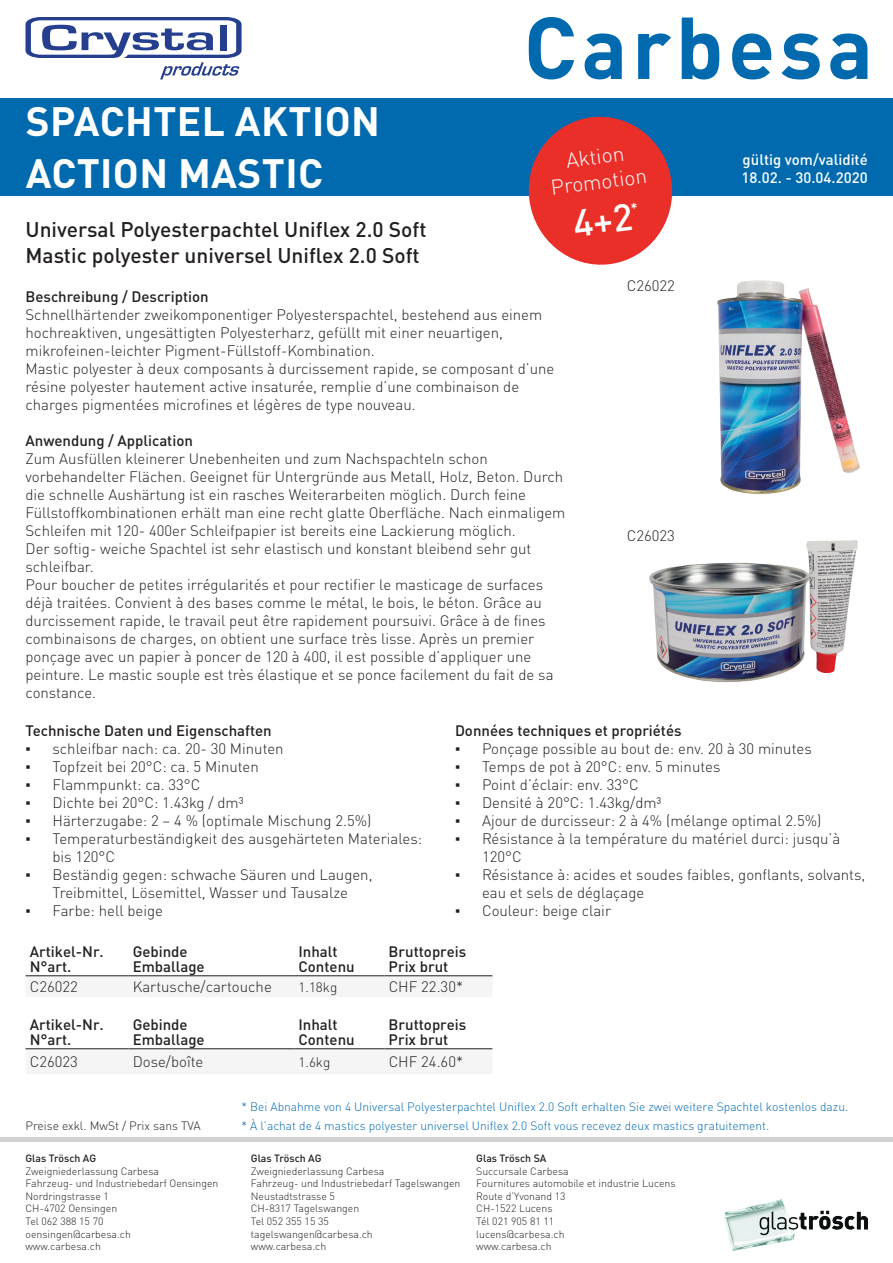
<style>
.page{position:relative;width:893px;height:1263px;background:#fff}
.page>*{position:absolute;margin:0;border:0;box-sizing:border-box;transform-origin:0 0}
.t1{font:700 40.5px/51.8px "DIN Pro";letter-spacing:.01em;color:#fff}
.t2{font:500 21px/25.2px "DIN Pro";color:#231f20}
.t3{font:300 21px/25.2px "DIN Pro";color:#fff;text-align:center}
.t4{font:300 15px/18px "DIN Pro";color:#231f20}
.t5{font:500 15px/15px "DIN Pro";color:#231f20}
.t6{font:500 15px/18px "DIN Pro";color:#fff}
.t7{font:300 13.5px "DIN Pro";color:#231f20}
.t8{font:300 12px/18.6px "DIN Pro";color:#016aaf}
.t9{font:300 12px "DIN Pro";color:#231f20}
.t10{font:300 10.5px/12.6px "DIN Pro";color:#231f20}
.t11{font:500 10.5px "DIN Pro";color:#231f20}
.s1{font-family:"Arial";font-weight:400}
</style>
<div class="page">
<hr style="left:0;top:1137px;width:893px;height:4px;background:#d1d2d4">
<img style="left:725px;top:1200px;width:142px;height:50px">
<svg style="left:529px;top:17px;width:45px;height:62px"></svg>
<svg style="left:585px;top:33px;width:37px;height:46px"></svg>
<svg style="left:638px;top:33px;width:33px;height:46px"></svg>
<svg style="left:682px;top:18px;width:37px;height:61px"></svg>
<svg style="left:732px;top:33px;width:39px;height:46px"></svg>
<svg style="left:781px;top:33px;width:39px;height:46px"></svg>
<svg style="left:830px;top:33px;width:37px;height:46px"></svg>
<svg style="left:26px;top:17px;width:216px;height:62px"></svg>
<div style="left:0;top:98px;width:893px;height:98px;background:#016aaf"></div>
<svg style="left:26px;top:976px;width:466px;height:1px"></svg>
<hr style="left:26px;top:975px;width:102px;height:1px;background:#231f20">
<hr style="left:128px;top:975px;width:166px;height:1px;background:#231f20">
<hr style="left:294px;top:975px;width:90px;height:1px;background:#231f20">
<hr style="left:384px;top:975px;width:108px;height:1px;background:#231f20">
<svg style="left:26px;top:1049px;width:466px;height:1px"></svg>
<hr style="left:26px;top:1048px;width:102px;height:1px;background:#231f20">
<hr style="left:128px;top:1048px;width:166px;height:1px;background:#231f20">
<hr style="left:294px;top:1048px;width:90px;height:1px;background:#231f20">
<hr style="left:384px;top:1048px;width:108px;height:1px;background:#231f20">
<img style="left:649px;top:540px;width:209px;height:142px">
<img style="left:717px;top:280px;width:143px;height:215px">
<svg style="left:528px;top:116px;width:145px;height:149px"></svg>
<h1 class="t1" style="left:26px;top:91px;width:356px">SPACHTEL AKTION<br>ACTION MASTIC</h1>
<h2 class="t3" style="left:546px;top:148px;width:98px;rotate:-7deg">Aktion<br>Promotion</h2>
<p class="t6" style="left:741px;top:148px;width:128px">gültig vom/validité<br>18.02. - 30.04.2020</p>
<h2 class="t2" style="left:26px;top:215px;width:403px">Universal Polyesterpachtel Uniflex 2.0 Soft<br>Mastic polyester universel Uniflex 2.0 Soft</h2>
<p class="t5" style="left:26px;top:288px;width:185px">Beschreibung / Description</p>
<p class="t4" style="left:26px;top:305px;width:530px">Schnellhärtender zweikomponentiger Polyesterspachtel, bestehend aus einem hochreaktiven, ungesättigten Polyesterharz, gefüllt mit einer neuartigen, mikrofeinen-leichter Pigment-Füllstoff-Kombination.<br>Mastic polyester à deux composants à durcissement rapide, se composant d’une résine polyester hautement active insaturée, remplie d’une combinaison de charges pigmentées microfines et légères de type nouveau.</p>
<p class="t5" style="left:26px;top:432px;width:169px">Anwendung / Application</p>
<p class="t4" style="left:26px;top:449px;width:541px">Zum Ausfüllen kleinerer Unebenheiten und zum Nachspachteln schon vorbehandelter Flächen. Geeignet für Untergründe aus Metall, Holz, Beton. Durch die schnelle Aushärtung ist ein rasches Weiterarbeiten möglich. Durch feine Füllstoffkombinationen erhält man eine recht glatte Oberfläche. Nach einmaligem Schleifen mit 120- 400er Schleifpapier ist bereits eine Lackierung möglich.<br>Der softig- weiche Spachtel ist sehr elastisch und konstant bleibend sehr gut schleifbar.<br>Pour boucher de petites irrégularités et pour rectifier le masticage de surfaces déjà traitées. Convient à des bases comme le métal, le bois, le béton. Grâce au durcissement rapide, le travail peut être rapidement poursuivi. Grâce à de fines combinaisons de charges, on obtient une surface très lisse. Après un premier ponçage avec un papier à poncer de 120 à 400, il est possible d’appliquer une peinture. Le mastic souple est très élastique et se ponce facilement du fait de sa constance.</p>
<p class="t5" style="left:26px;top:721px;width:248px">Technische Daten und Eigenschaften</p>
<p class="t4" style="left:26px;top:738px;width:260px"><span class="s1">▪</span> schleifbar nach: ca. 20- 30 Minuten</p>
<p class="t4" style="left:26px;top:756px;width:235px"><span class="s1">▪</span> Topfzeit bei 20°C: ca. 5 Minuten</p>
<p class="t4" style="left:26px;top:774px;width:176px"><span class="s1">▪</span> Flammpunkt: ca. 33°C</p>
<p class="t4" style="left:26px;top:792px;width:219px"><span class="s1">▪</span> Dichte bei 20°C: 1.43kg / dm³</p>
<p class="t4" style="left:26px;top:810px;width:347px"><span class="s1">▪</span> Härterzugabe: 2 – 4 % (optimale Mischung 2.5%)</p>
<p class="t4" style="left:53px;top:828px;width:371px;text-indent:-27px"><span class="s1">▪</span> Temperaturbeständigkeit des ausgehärteten Materiales: bis 120°C</p>
<p class="t4" style="left:26px;top:864px;width:349px;text-align:center"><span class="s1">▪</span> Beständig gegen: schwache Säuren und Laugen,<br>Treibmittel, Lösemittel, Wasser und Tausalze</p>
<p class="t4" style="left:26px;top:900px;width:139px"><span class="s1">▪</span> Farbe: hell beige</p>
<p class="t4" style="left:627px;top:275px;width:50px">C26022</p>
<p class="t4" style="left:627px;top:526px;width:50px">C26023</p>
<p class="t5" style="left:455px;top:721px;width:228px">Données techniques et propriétés</p>
<p class="t4" style="left:455px;top:738px;width:358px"><span class="s1">▪</span> Ponçage possible au bout de: env. 20 à 30 minutes</p>
<p class="t4" style="left:455px;top:756px;width:267px"><span class="s1">▪</span> Temps de pot à 20°C: env. 5 minutes</p>
<p class="t4" style="left:455px;top:774px;width:185px"><span class="s1">▪</span> Point d’éclair: env. 33°C</p>
<p class="t4" style="left:455px;top:792px;width:208px"><span class="s1">▪</span> Densité à 20°C: 1.43kg/dm³</p>
<p class="t4" style="left:455px;top:810px;width:368px"><span class="s1">▪</span> Ajour de durcisseur: 2 à 4% (mélange optimal 2.5%)</p>
<p class="t4" style="left:482px;top:828px;width:360px;text-indent:-27px"><span class="s1">▪</span> Résistance à la température du matériel durci: jusqu’à<br>120°C</p>
<p class="t4" style="left:482px;top:864px;width:385px;text-indent:-27px"><span class="s1">▪</span> Résistance à: acides et soudes faibles, gonflants, solvants, eau et sels de déglaçage</p>
<p class="t4" style="left:455px;top:900px;width:158px"><span class="s1">▪</span> Couleur: beige clair</p>
<p class="t5" style="left:30px;top:942px;width:75px">Artikel-Nr.<br>N°art.</p>
<p class="t5" style="left:133px;top:942px;width:74px">Gebinde<br>Emballage</p>
<p class="t5" style="left:298px;top:942px;width:58px">Inhalt<br>Contenu</p>
<p class="t5" style="left:389px;top:942px;width:79px">Bruttopreis<br>Prix brut</p>
<p class="t4" style="left:30px;top:976px;width:50px">C26022</p>
<p class="t4" style="left:133px;top:976px;width:141px">Kartusche/cartouche</p>
<p class="t7" style="left:298px;top:976px;width:40px">1.18kg</p>
<p class="t4" style="left:389px;top:976px;width:76px">CHF 22.30*</p>
<p class="t5" style="left:30px;top:1015px;width:75px">Artikel-Nr.<br>N°art.</p>
<p class="t5" style="left:133px;top:1015px;width:74px">Gebinde<br>Emballage</p>
<p class="t5" style="left:298px;top:1015px;width:58px">Inhalt<br>Contenu</p>
<p class="t5" style="left:389px;top:1015px;width:79px">Bruttopreis<br>Prix brut</p>
<p class="t4" style="left:30px;top:1051px;width:50px">C26023</p>
<p class="t4" style="left:133px;top:1051px;width:72px">Dose/boîte</p>
<p class="t7" style="left:298px;top:1051px;width:33px">1.6kg</p>
<p class="t4" style="left:389px;top:1051px;width:76px">CHF 24.60*</p>
<p class="t9" style="left:26px;top:1116px;width:177px">Preise exkl. MwSt / Prix sans TVA</p>
<p class="t11" style="left:26px;top:1150px;width:72px">Glas Trösch AG</p>
<p class="t10" style="left:26px;top:1163px;width:194px">Zweigniederlassung Carbesa<br>Fahrzeug- und Industriebedarf Oensingen<br>Nordringstrasse 1<br>CH-4702 Oensingen<br>Tel 062 388 15 70<br>oensingen@carbesa.ch<br>www.carbesa.ch</p>
<p class="t8" style="left:242px;top:1096px;width:608px">* Bei Abnahme von 4 Universal Polyesterpachtel Uniflex 2.0 Soft erhalten Sie zwei weitere Spachtel kostenlos dazu. * À l’achat de 4 mastics polyester universel Uniflex 2.0 Soft vous recevez deux mastics gratuitement.</p>
<p class="t11" style="left:251px;top:1150px;width:72px">Glas Trösch AG</p>
<p class="t10" style="left:251px;top:1163px;width:211px">Zweigniederlassung Carbesa<br>Fahrzeug- und Industriebedarf Tagelswangen<br>Neustadtstrasse 5<br>CH-8317 Tagelswangen<br>Tel 052 355 15 35<br>tagelswangen@carbesa.ch<br>www.carbesa.ch</p>
<p class="t11" style="left:476px;top:1150px;width:72px">Glas Trösch SA</p>
<p class="t10" style="left:476px;top:1163px;width:201px">Succursale Carbesa<br>Fournitures automobile et industrie Lucens<br>Route d’Yvonand 13<br>CH-1522 Lucens<br>Tél 021 905 81 11<br>lucens@carbesa.ch<br>www.carbesa.ch</p>
</div>
